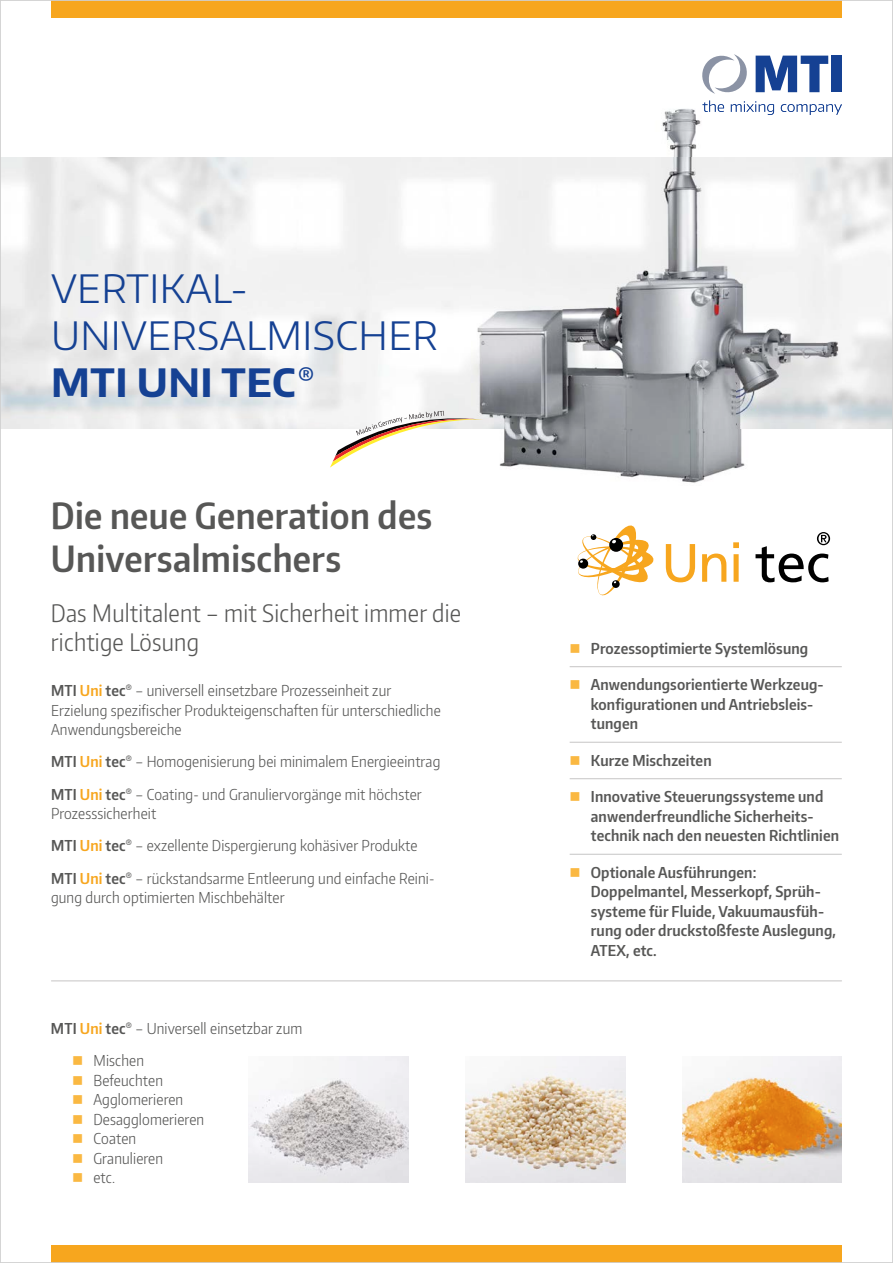
<style>
.page{position:relative;width:893px;height:1263px;background:#fff}
.page>*{position:absolute;margin:0;border:0;box-sizing:border-box;transform-origin:0 0}
.t1{font:300 39px/46.8px "Encode Sans";letter-spacing:.01em;color:#154193}
.t2{font:600 36px/43.2px "Encode Sans Condensed";letter-spacing:.01em;color:#575756}
.t3{font:300 24px/28.8px "Encode Sans Condensed";letter-spacing:.01em;color:#575756}
.t4{font:300 15px/19.5px "Encode Sans Condensed";letter-spacing:.01em;color:#575756}
.t5{font:600 15px/19.5px "Encode Sans Condensed";letter-spacing:.01em;color:#575756}
.s1{font-weight:700}
.s2{font-weight:600}
.s3{font-weight:600;color:#f7a61e}
</style>
<div class="page">
<svg style="left:756px;top:56px;width:72px;height:36px"></svg>
<div style="left:832px;top:56px;width:10px;height:36px;background:#154193"></div>
<svg style="left:702px;top:54px;width:45px;height:40px"></svg>
<div style="left:51px;top:0;width:791px;height:17px;background:#f7a61e"></div>
<div style="left:51px;top:1246px;width:791px;height:17px;background:#f7a61e"></div>
<img style="left:2px;top:157px;width:889px;height:271px">
<img style="left:662px;top:104px;width:119px;height:53px">
<img style="left:487px;top:428px;width:354px;height:55px">
<svg style="left:702px;top:100px;width:22px;height:12px"></svg>
<svg style="left:731px;top:101px;width:43px;height:14px"></svg>
<svg style="left:781px;top:104px;width:61px;height:11px"></svg>
<hr style="left:51px;top:980px;width:791px;height:1px;background:#c6c5c5">
<svg style="left:666px;top:544px;width:29px;height:38px"></svg>
<svg style="left:702px;top:553px;width:24px;height:29px"></svg>
<svg style="left:733px;top:542px;width:6px;height:40px"></svg>
<svg style="left:755px;top:532px;width:75px;height:50px"></svg>
<svg style="left:577px;top:525px;width:77px;height:71px"></svg>
<img style="left:682px;top:1057px;width:160px;height:125px">
<img style="left:466px;top:1057px;width:159px;height:125px">
<img style="left:249px;top:1057px;width:159px;height:125px">
<svg style="left:330px;top:411px;width:157px;height:57px"></svg>
<hr style="left:570px;top:666px;width:272px;height:1px;background:#c6c5c5">
<hr style="left:570px;top:742px;width:272px;height:1px;background:#c6c5c5">
<hr style="left:570px;top:778px;width:272px;height:1px;background:#c6c5c5">
<hr style="left:570px;top:854px;width:272px;height:1px;background:#c6c5c5">
<h1 class="t1" style="left:51px;top:264px;width:388px">VERTIKAL-<br>UNIVERSALMISCHER<br><span class="s1">MTI UNI TEC</span><sup>®</sup></h1>
<h2 class="t2" style="left:51px;top:493px;width:383px">Die neue Generation des<br>Universalmischers</h2>
<h3 class="t3" style="left:51px;top:598px;width:412px">Das Multitalent – mit Sicherheit immer die richtige Lösung</h3>
<p class="t4" style="left:51px;top:680px;width:391px"><span class="s2">MTI</span> <span class="s3">Uni</span> <span class="s2">tec</span><sup>®</sup> – universell einsetzbare Prozesseinheit zur<br>Erzielung spezifischer Produkteigenschaften für unterschiedliche<br>Anwendungsbereiche</p>
<p class="t4" style="left:51px;top:745px;width:391px;line-height:32.2px"><span class="s2">MTI</span> <span class="s3">Uni</span> <span class="s2">tec</span><sup>®</sup> – Homogenisierung bei minimalem Energieeintrag<br><span class="s2">MTI</span> <span class="s3">Uni</span> <span class="s2">tec</span><sup>®</sup> – Coating- und Granuliervorgänge mit höchster</p>
<p class="t4" style="left:51px;top:797px;width:385px;line-height:32.2px">Prozesssicherheit<br><span class="s2">MTI</span> <span class="s3">Uni</span> <span class="s2">tec</span><sup>®</sup> – exzellente Dispergierung kohäsiver Produkte<br><span class="s2">MTI</span> <span class="s3">Uni</span> <span class="s2">tec</span><sup>®</sup> – rückstandsarme Entleerung und einfache Reini-</p>
<p class="t4" style="left:51px;top:887px;width:235px">gung durch optimierten Mischbehälter</p>
<p class="t4" style="left:94px;top:1011px;width:210px;line-height:32.2px;text-indent:-43px"><span class="s2">MTI</span> <span class="s3">Uni</span> <span class="s2">tec</span><sup>®</sup> – Universell einsetzbar zum<br>Mischen</p>
<p class="t4" style="left:93px;top:1070px;width:112px">Befeuchten<br>Agglomerieren<br>Desagglomerieren<br>Coaten<br>Granulieren<br>etc.</p>
<p class="t5" style="left:591px;top:638px;width:219px">Prozessoptimierte Systemlösung</p>
<p class="t5" style="left:591px;top:674px;width:234px">Anwendungsorientierte Werkzeug&shy;konfigurationen und Antriebsleis&shy;tungen</p>
<p class="t5" style="left:591px;top:750px;width:122px">Kurze Mischzeiten</p>
<p class="t5" style="left:591px;top:786px;width:250px">Innovative Steuerungssysteme und anwenderfreundliche Sicherheits&shy;technik nach den neuesten Richtlinien</p>
<p class="t5" style="left:591px;top:862px;width:247px">Optionale Ausführungen:<br>Doppelmantel, Messerkopf, Sprüh&shy;systeme für Fluide, Vakuumausfüh&shy;rung oder druckstoßfeste Auslegung,<br>ATEX, etc.</p>
</div>
